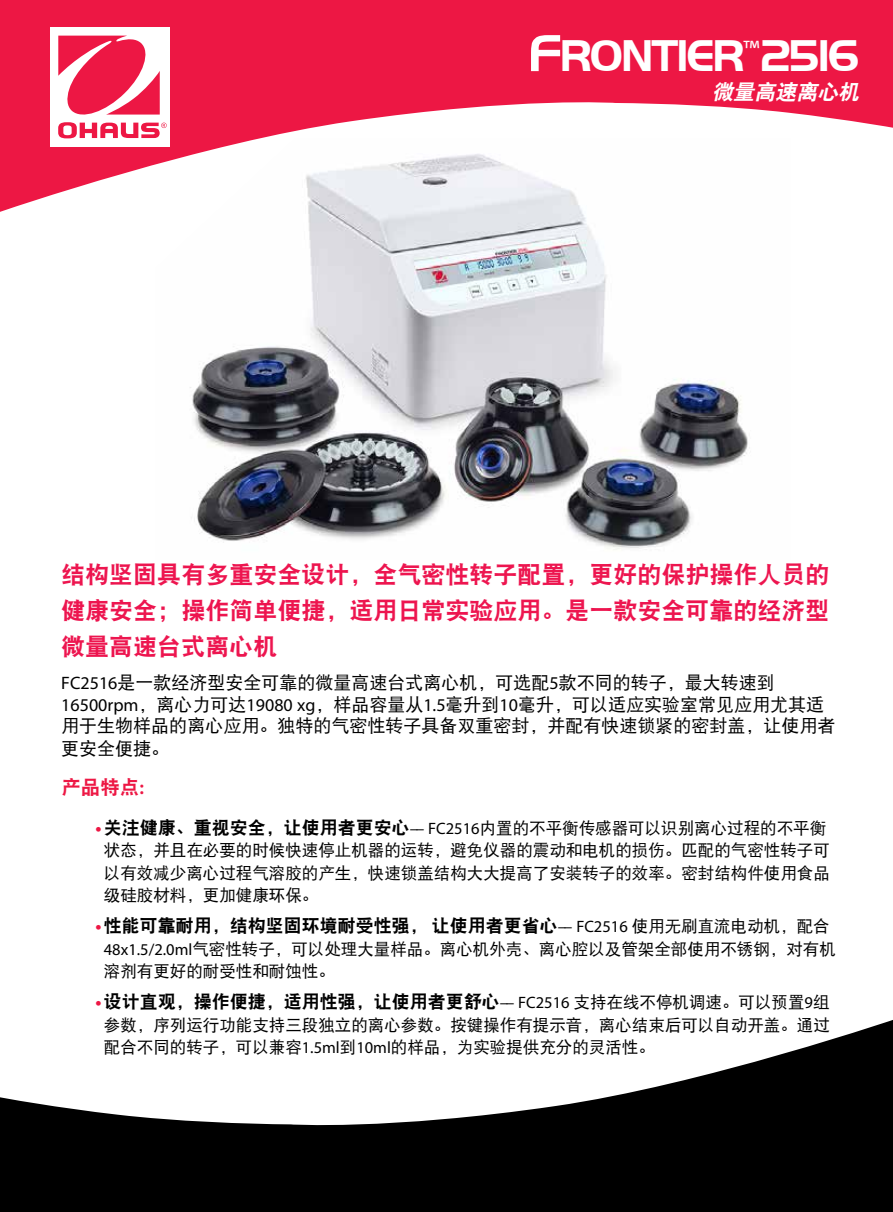
<style>
.page{position:relative;width:893px;height:1212px;background:#fff}
.page>*{position:absolute;margin:0;border:0;box-sizing:border-box;transform-origin:0 0}
.t1{font:700 45.9px "Handel Got D";letter-spacing:-.05em;color:#fff}
.t2{font:24px/36px "DFP Hei W9";color:#ed154f;text-align:justify}
.t3{font:italic 21px "H Yb 2 gj";color:#fff}
.t4{font:19.5px "DFP Hei W9";color:#ed1744}
.t5{font:18px/21.9px "DFP Hei W5";color:#000}
.t6{font:18px "DFP Hei W9";color:#000}
.t7{font:16.5px/22.5px "DFP Hei W5";color:#000}
.s1{font-size:54px}
.s2{font-family:"Myriad Pro"}
.s3{font-family:"Myriad Pro";font-weight:600}
.s4{font-family:"Myriad Pro";font-weight:700;font-size:18px;color:#ed1744}
.s5{font-family:"DFP Hei W9";font-size:18px}
.s6{font-family:"Myriad Pro";font-weight:700;color:#ed1744}
.s7{font-family:"Myriad Pro";font-size:16.5px}
.s8{font-family:"DFP Hei W5";font-size:16.5px}
</style>
<div class="page">
<svg style="left:0;top:0;width:893px;height:212px;fill:#ed1744"></svg>
<div style="left:50px;top:27px;width:119px;height:119px;background:#fff"></div>
<svg style="left:58px;top:36px;width:109px;height:102px"></svg>
<svg style="left:0;top:1020px;width:893px;height:192px;fill:#000"></svg>
<img style="left:155px;top:139px;width:636px;height:411px">
<h1 class="t1" style="left:528px;top:30px;width:333px"><span class="s1">F</span>RONTIER<sup>™</sup>2516</h1>
<p class="t3" style="left:712px;top:81px;width:153px">微量高速离心机</p>
<h2 class="t2" style="left:61px;top:555px;width:770px">结构坚固具有多重安全设计，全气密性转子配置，更好的保护操作人员的健康安全；操作简单便捷，适用日常实验应用。是一款安全可靠的经济型微量高速台式离心机</h2>
<p class="t5" style="left:61px;top:671px;width:776px"><span class="s2">FC2516</span>是一款经济型安全可靠的微量高速台式离心机，可选配<span class="s2">5</span>款不同的转子，最大转速到<span class="s2">16500rpm</span>，离心力可达<span class="s2">19080 xg</span>，样品容量从<span class="s2">1.5</span>毫升到<span class="s2">10</span>毫升，可以适应实验室常见应用尤其适用于生物样品的离心应用。独特的气密性转子具备双重密封，并配有快速锁紧的密封盖，让使用者更安全便捷。</p>
<p class="t4" style="left:61px;top:776px;width:84px">产品特点<span class="s3">:</span></p>
<p class="t7" style="left:104px;top:816px;width:727px;text-indent:-8px"><span class="s4">•</span><span class="s5">关注健康、重视安全，让使用者更安心</span><span class="s2">–– FC2516</span>内置的不平衡传感器可以识别离心过程的不平衡状态，并且在必要的时候快速停止机器的运转，避免仪器的震动和电机的损伤。匹配的气密性转子可以有效减少离心过程气溶胶的产生，快速锁盖结构大大提高了安装转子的效率。密封结构件使用食品级硅胶材料，更加健康环保。</p>
<p class="t6" style="left:95px;top:916px;width:736px"><span class="s6">•</span>性能可靠耐用，结构坚固环境耐受性强，让使用者更省心<span class="s7">–– FC2516</span> <span class="s8">使用无刷直流电动机，配合</span></p>
<p class="t7" style="left:104px;top:937px;width:734px"><span class="s2">48x1.5/2.0ml</span>气密性转子，可以处理大量样品。离心机外壳、离心腔以及管架全部使用不锈钢，对有机溶剂有更好的耐受性和耐蚀性。</p>
<p class="t6" style="left:95px;top:992px;width:736px"><span class="s6">•</span>设计直观，操作便捷，适用性强，让使用者更舒心<span class="s7">–– FC2516</span> <span class="s8">支持在线不停机调速。可以预置</span><span class="s7">9</span><span class="s8">组</span></p>
<p class="t7" style="left:104px;top:1013px;width:728px">参数，序列运行功能支持三段独立的离心参数。按键操作有提示音，离心结束后可以自动开盖。通过配合不同的转子，可以兼容<span class="s2">1.5ml</span>到<span class="s2">10ml</span>的样品，为实验提供充分的灵活性。</p>
</div>
